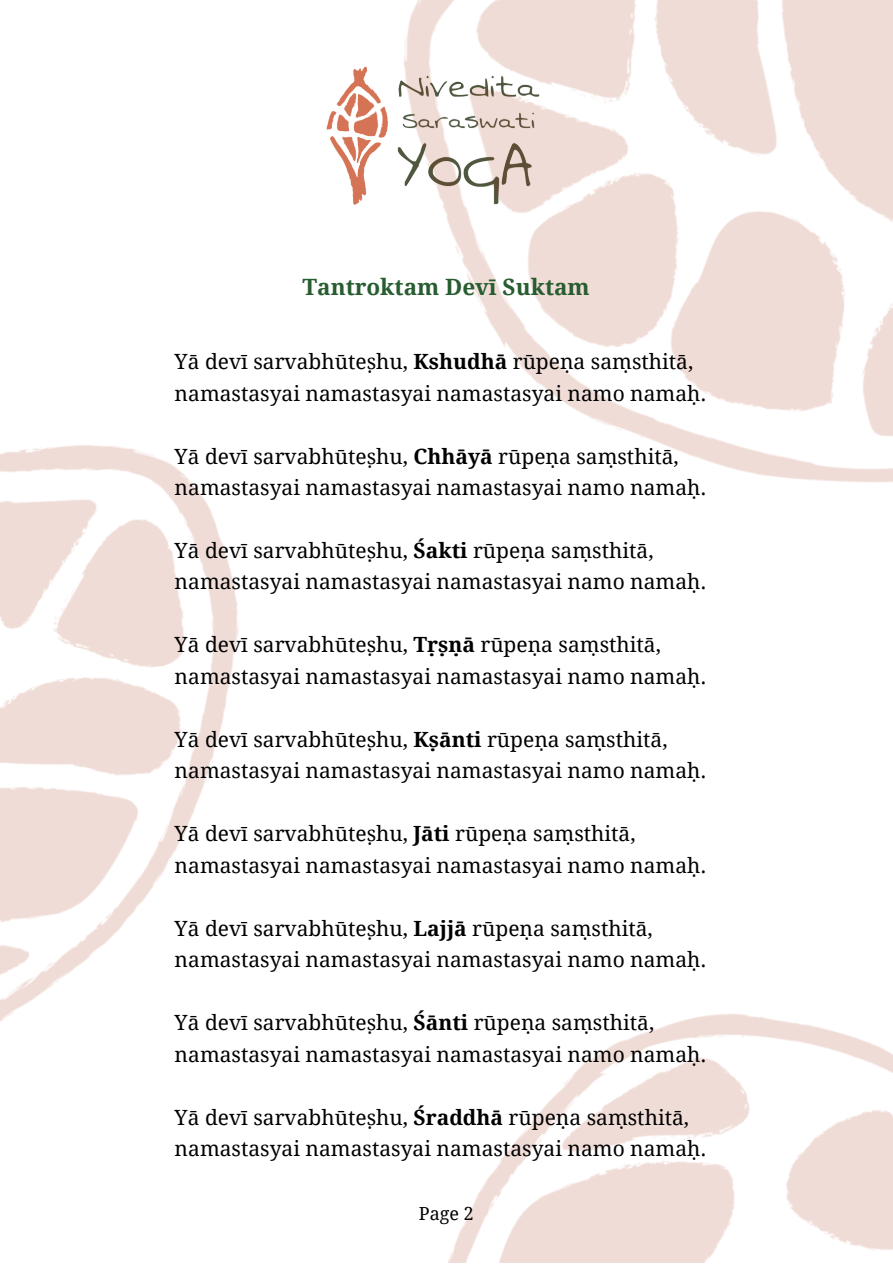
<style>
.page{position:relative;width:893px;height:1264px;background:#fff}
.page>*{position:absolute;margin:0;border:0;box-sizing:border-box;transform-origin:0 0}
.t1{font:700 22.5px "Droid Serif";color:#275d30}
.t2{font:21px/31.5px "Droid Serif";color:#000}
.t3{font:18px "Droid Serif";color:#000}
.s1{font-weight:700}
</style>
<div class="page">
<img style="left:326px;top:0;width:566px;height:483px">
<img style="left:0;top:445px;width:239px;height:577px">
<img style="left:217px;top:869px;width:675px;height:393px">
<p class="t1" style="left:302px;top:274px;width:288px">Tantroktam Devī Suktam</p>
<p class="t2" style="left:175px;top:346px;width:533px">Yā devī sarvabhūteṣhu, <span class="s1">Kshudhā</span> rūpeṇa saṃsthitā, namastasyai namastasyai namastasyai namo namaḥ.</p>
<p class="t2" style="left:175px;top:440px;width:533px">Yā devī sarvabhūteṣhu, <span class="s1">Chhāyā</span> rūpeṇa saṃsthitā, namastasyai namastasyai namastasyai namo namaḥ.</p>
<p class="t2" style="left:175px;top:535px;width:533px">Yā devī sarvabhūteṣhu, <span class="s1">Śakti</span> rūpeṇa saṃsthitā, namastasyai namastasyai namastasyai namo namaḥ.</p>
<p class="t2" style="left:175px;top:629px;width:533px">Yā devī sarvabhūteṣhu, <span class="s1">Tṛṣṇā</span> rūpeṇa saṃsthitā, namastasyai namastasyai namastasyai namo namaḥ.</p>
<p class="t2" style="left:175px;top:724px;width:533px">Yā devī sarvabhūteṣhu, <span class="s1">Kṣānti</span> rūpeṇa saṃsthitā, namastasyai namastasyai namastasyai namo namaḥ.</p>
<p class="t2" style="left:175px;top:818px;width:533px">Yā devī sarvabhūteṣhu, <span class="s1">Jāti</span> rūpeṇa saṃsthitā, namastasyai namastasyai namastasyai namo namaḥ.</p>
<p class="t2" style="left:175px;top:912px;width:533px">Yā devī sarvabhūteṣhu, <span class="s1">Lajjā</span> rūpeṇa saṃsthitā, namastasyai namastasyai namastasyai namo namaḥ.</p>
<p class="t2" style="left:175px;top:1007px;width:533px">Yā devī sarvabhūteṣhu, <span class="s1">Śānti</span> rūpeṇa saṃsthitā, namastasyai namastasyai namastasyai namo namaḥ.</p>
<p class="t2" style="left:175px;top:1101px;width:533px">Yā devī sarvabhūteṣhu, <span class="s1">Śraddhā</span> rūpeṇa saṃsthitā, namastasyai namastasyai namastasyai namo namaḥ.</p>
<p class="t3" style="left:419px;top:1203px;width:56px">Page 2</p>
</div>
